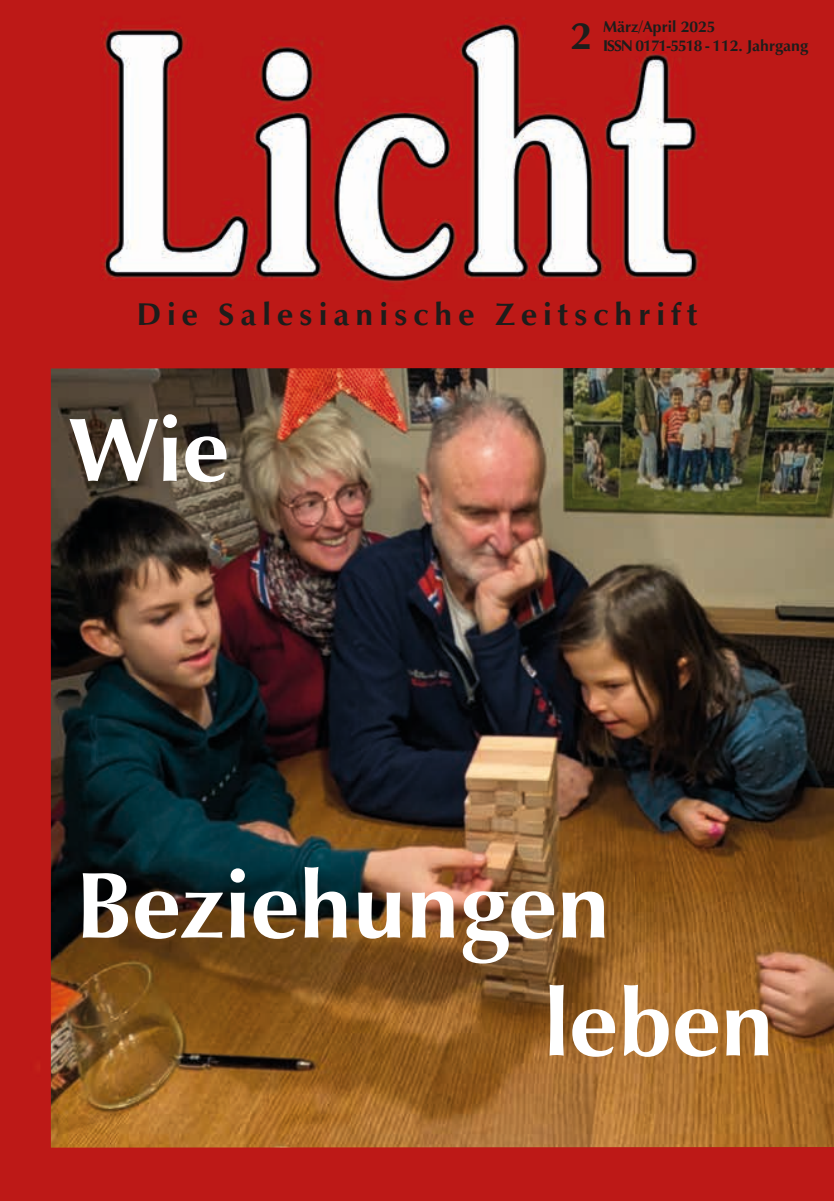
<style>
.page{position:relative;width:834px;height:1201px;background:#fff}
.page>*{position:absolute;margin:0;border:0;box-sizing:border-box;transform-origin:0 0}
.t1{font:700 94.5px/117.8px "Zapf Humanist 601 BT";color:#fff}
.t2{font:700 91px "Zapf Humanist 601 BT";color:#fff}
.t3{font:700 38.5px "Zapf Humanist 601 BT";color:#1d1d1b}
.t4{font:700 31.5px "Zapf Humanist 601 BT";letter-spacing:.19em;color:#1d1d1b}
.t5{font:700 15.75px/18.9px "Zapf Humanist 601 BT";color:#1d1d1b}
</style>
<div class="page">
<img style="left:0;top:0;width:833px;height:1200px">
<img style="left:51px;top:368px;width:782px;height:779px">
<h3 class="t3" style="left:570px;top:12px;width:23px">2</h3>
<p class="t5" style="left:603px;top:17px;width:206px">März/April 2025<br>ISSN 0171-5518 - 112. Jahrgang</p>
<h3 class="t4" style="left:137px;top:295px;width:561px">Die Salesianische Zeitschrift</h3>
<h2 class="t2" style="left:69px;top:393px;width:161px">Wie</h2>
<h1 class="t1" style="left:543px;top:846px;width:232px;text-indent:-468px">Beziehungen leben</h1>
</div>
